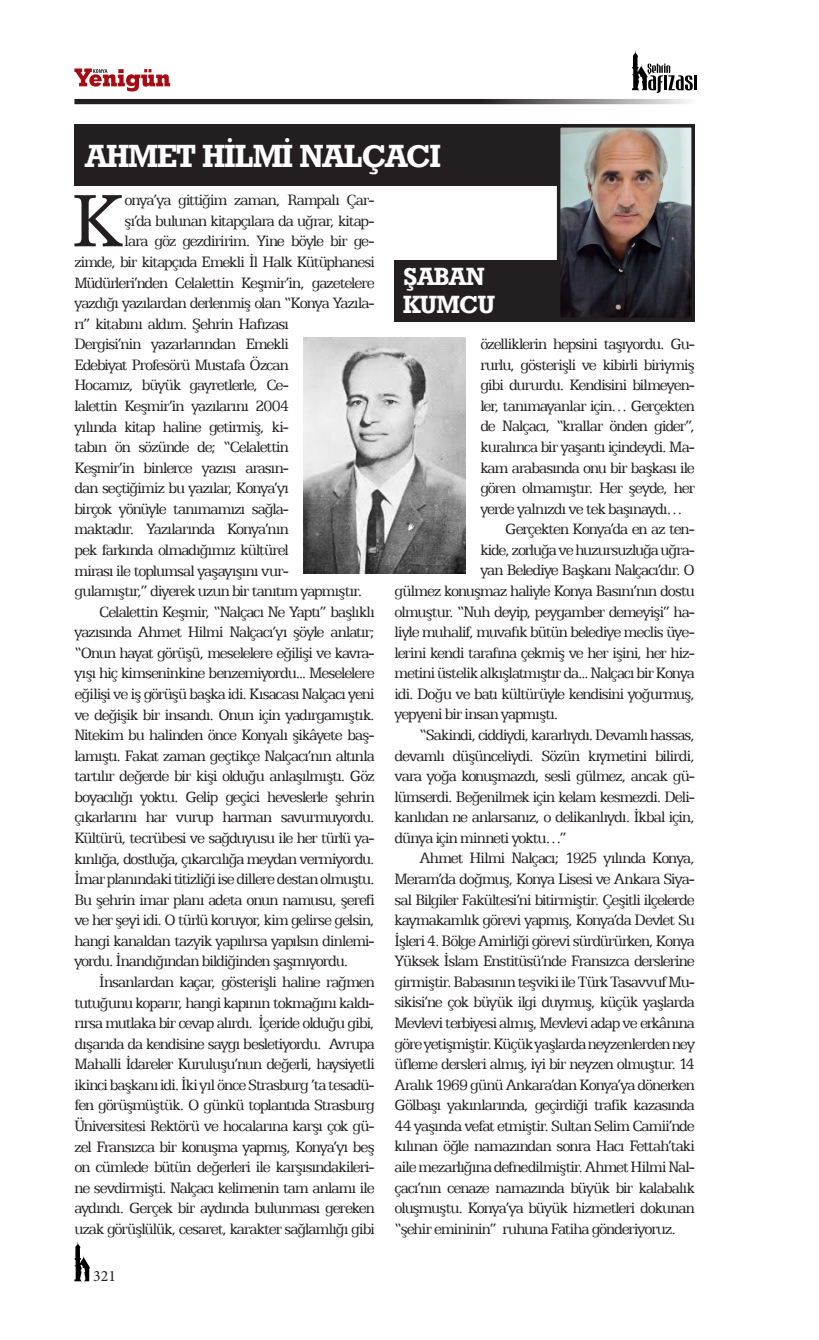
<style>
.page{position:relative;width:819px;height:1340px;background:#fff}
.page>*{position:absolute;margin:0;border:0;box-sizing:border-box;transform-origin:0 0}
.metin{font:83.65px "Egyptian 505 BT";color:#231f20}
.yatay_baslık{font:31.5px "Geometric Slab 712 BT Bold A";letter-spacing:-.02em;color:#fff}
.yatay_baslık-2{font:24.5px "Geometric Slab 712 BT Bold A";letter-spacing:-.01em;color:#fff}
.metin-2{font:16.62px/20.7px "Egyptian 505 BT";letter-spacing:-.055em;color:#231f20;text-align:justify}
.t1{font:15.75px "Minion Pro";color:#231f20}
</style>
<div class="page">
<svg style="left:74px;top:68px;width:96px;height:23px"></svg>
<svg style="left:632px;top:50px;width:64px;height:43px"></svg>
<svg style="left:74px;top:99px;width:615px;height:5px;fill:#231f20"></svg>
<svg style="left:74px;top:1241px;width:16px;height:40px"></svg>
<div style="left:74px;top:124px;width:620px;height:61px;background:#231f20"></div>
<div style="left:394px;top:260px;width:300px;height:61px;background:#231f20"></div>
<img style="left:562px;top:129px;width:127px;height:187px">
<div style="left:557px;top:124px;width:137px;height:197px;border:4px solid #231f20"></div>
<img style="left:304px;top:337px;width:161px;height:236px">
<p class="yatay_baslık" style="left:85px;top:136px;width:357px">AHMET HİLMİ NALÇACI</p>
<p class="metin" style="left:72px;top:172px;width:53px">K</p>
<p class="metin-2" style="left:125px;top:189px;width:251px">onya’ya gittiğim zaman, Rampalı Çar-</p>
<p class="metin-2" style="left:125px;top:210px;width:251px">şı’da bulunan kitapçılara da uğrar, kitap-</p>
<p class="metin-2" style="left:125px;top:231px;width:251px">lara göz gezdiririm. Yine böyle bir ge-</p>
<p class="metin-2" style="left:74px;top:251px;width:302px">zimde, bir kitapçıda Emekli İl Halk Kütüphanesi</p>
<p class="metin-2" style="left:74px;top:272px;width:302px">Müdürleri’nden Celalettin Keşmir’in, gazetelere</p>
<p class="metin-2" style="left:74px;top:292px;width:302px">yazdığı yazılardan derlenmiş olan “Konya Yazıla-</p>
<p class="metin-2" style="left:74px;top:313px;width:216px">rı” kitabını aldım. Şehrin Hafızası</p>
<p class="metin-2" style="left:74px;top:333px;width:216px">Dergisi’nin yazarlarından Emekli</p>
<p class="metin-2" style="left:74px;top:354px;width:216px">Edebiyat Profesörü Mustafa Özcan</p>
<p class="metin-2" style="left:74px;top:374px;width:216px">Hocamız, büyük gayretlerle, Ce-</p>
<p class="metin-2" style="left:74px;top:395px;width:216px">lalettin Keşmir’in yazılarını 2004</p>
<p class="metin-2" style="left:74px;top:416px;width:216px">yılında kitap haline getirmiş, ki-</p>
<p class="metin-2" style="left:74px;top:436px;width:216px">tabın ön sözünde de; “Celalettin</p>
<p class="metin-2" style="left:74px;top:457px;width:216px">Keşmir’in binlerce yazısı arasın-</p>
<p class="metin-2" style="left:74px;top:477px;width:216px">dan seçtiğimiz bu yazılar, Konya’yı</p>
<p class="metin-2" style="left:74px;top:498px;width:216px">birçok yönüyle tanımamızı sağla-</p>
<p class="metin-2" style="left:74px;top:518px;width:216px">maktadır. Yazılarında Konya’nın</p>
<p class="metin-2" style="left:74px;top:539px;width:216px">pek farkında olmadığımız kültürel</p>
<p class="metin-2" style="left:74px;top:560px;width:216px">mirası ile toplumsal yaşayışını vur-</p>
<p class="metin-2" style="left:74px;top:580px;width:289px">gulamıştır,” diyerek uzun bir tanıtım yapmıştır.</p>
<p class="metin-2" style="left:74px;top:601px;width:302px;text-indent:25px">Celalettin Keşmir, “Nalçacı Ne Yaptı” başlıklı yazısında Ahmet Hilmi Nalçacı’yı şöyle anlatır; “Onun hayat görüşü, meselelere eğilişi ve kavra&shy;yışı hiç kimseninkine benzemiyordu... Meselelere eğilişi ve iş görüşü başka idi. Kısacası Nalçacı yeni ve değişik bir insandı. Onun için yadırgamıştık.<br>Nitekim bu halinden önce Konyalı şikâyete baş&shy;lamıştı. Fakat zaman geçtikçe Nalçacı’nın altınla tartılır değerde bir kişi olduğu anlaşılmıştı. Göz boyacılığı yoktu. Gelip geçici heveslerle şehrin çıkarlarını har vurup harman savurmuyordu.<br>Kültürü, tecrübesi ve sağduyusu ile her türlü ya&shy;kınlığa, dostluğa, çıkarcılığa meydan vermiyordu.<br>İmar planındaki titizliği ise dillere destan olmuştu.<br>Bu şehrin imar planı adeta onun namusu, şerefi ve her şeyi idi. O türlü koruyor, kim gelirse gelsin, hangi kanaldan tazyik yapılırsa yapılsın dinlemi&shy;yordu. İnandığından bildiğinden şaşmıyordu.</p>
<p class="metin-2" style="left:74px;top:971px;width:302px;text-indent:25px">İnsanlardan kaçar, gösterişli haline rağmen tutuğunu koparır, hangi kapının tokmağını kaldı&shy;rırsa mutlaka bir cevap alırdı. İçeride olduğu gibi, dışarıda da kendisine saygı besletiyordu. Avrupa Mahalli İdareler Kuruluşu’nun değerli, haysiyetli ikinci başkanı idi. İki yıl önce Strasburg ’ta tesadü&shy;fen görüşmüştük. O günkü toplantıda Strasburg Üniversitesi Rektörü ve hocalarına karşı çok gü&shy;zel Fransızca bir konuşma yapmış, Konya’yı beş on cümlede bütün değerleri ile karşısındakileri&shy;ne sevdirmişti. Nalçacı kelimenin tam anlamı ile aydındı. Gerçek bir aydında bulunması gereken uzak görüşlülük, cesaret, karakter sağlamlığı gibi</p>
<p class="t1" style="left:93px;top:1265px;width:24px">321</p>
<p class="yatay_baslık-2" style="left:403px;top:262px;width:83px">ŞABAN</p>
<p class="yatay_baslık-2" style="left:403px;top:290px;width:93px">KUMCU</p>
<p class="metin-2" style="left:480px;top:333px;width:216px">özelliklerin hepsini taşıyordu. Gu&shy;rurlu, gösterişli ve kibirli biriymiş gibi dururdu. Kendisini bilmeyen&shy;ler, tanımayanlar için… Gerçekten de Nalçacı, “krallar önden gider”, kuralınca bir yaşantı içindeydi. Ma&shy;kam arabasında onu bir başkası ile gören olmamıştır. Her şeyde, her yerde yalnızdı ve tek başınaydı…</p>
<p class="metin-2" style="left:505px;top:518px;width:191px">Gerçekten Konya’da en az ten-</p>
<p class="metin-2" style="left:480px;top:539px;width:216px">kide, zorluğa ve huzursuzluğa uğra-</p>
<p class="metin-2" style="left:480px;top:559px;width:216px">yan Belediye Başkanı Nalçacı’dır. O</p>
<p class="metin-2" style="left:394px;top:580px;width:302px">gülmez konuşmaz haliyle Konya Basını’nın dostu</p>
<p class="metin-2" style="left:394px;top:601px;width:302px">olmuştur. “Nuh deyip, peygamber demeyişi” ha-</p>
<p class="metin-2" style="left:394px;top:621px;width:302px">liyle muhalif, muvafık bütün belediye meclis üye-</p>
<p class="metin-2" style="left:394px;top:642px;width:302px">lerini kendi tarafına çekmiş ve her işini, her hiz-</p>
<p class="metin-2" style="left:394px;top:662px;width:302px">metini üstelik alkışlatmıştır da... Nalçacı bir Konya</p>
<p class="metin-2" style="left:394px;top:683px;width:302px">idi. Doğu ve batı kültürüyle kendisini yoğurmuş,</p>
<p class="metin-2" style="left:394px;top:703px;width:165px">yepyeni bir insan yapmıştı.</p>
<p class="metin-2" style="left:394px;top:724px;width:302px;text-indent:25px">“Sakindi, ciddiydi, kararlıydı. Devamlı hassas, devamlı düşünceliydi. Sözün kıymetini bilirdi, vara yoğa konuşmazdı, sesli gülmez, ancak gü&shy;lümserdi. Beğenilmek için kelam kesmezdi. Deli&shy;kanlıdan ne anlarsanız, o delikanlıydı. İkbal için, dünya için minneti yoktu…”</p>
<p class="metin-2" style="left:394px;top:847px;width:302px;text-indent:25px">Ahmet Hilmi Nalçacı; 1925 yılında Konya, Meram’da doğmuş, Konya Lisesi ve Ankara Siya&shy;sal Bilgiler Fakültesi’ni bitirmiştir. Çeşitli ilçelerde kaymakamlık görevi yapmış, Konya’da Devlet Su İşleri 4. Bölge Amirliği görevi sürdürürken, Konya Yüksek İslam Enstitüsü’nde Fransızca derslerine girmiştir. Babasının teşviki ile Türk Tasavvuf Mu&shy;sikisi’ne çok büyük ilgi duymuş, küçük yaşlarda Mevlevi terbiyesi almış, Mevlevi adap ve erkânına göre yetişmiştir. Küçük yaşlarda neyzenlerden ney üfleme dersleri almış, iyi bir neyzen olmuştur. 14<br>Aralık 1969 günü Ankara’dan Konya’ya dönerken Gölbaşı yakınlarında, geçirdiği trafik kazasında 44 yaşında vefat etmiştir. Sultan Selim Camii’nde kılınan öğle namazından sonra Hacı Fettah’taki aile mezarlığına defnedilmiştir. Ahmet Hilmi Nal&shy;çacı’nın cenaze namazında büyük bir kalabalık oluşmuştu. Konya’ya büyük hizmetleri dokunan “şehir emininin” ruhuna Fatiha gönderiyoruz.</p>
</div>
